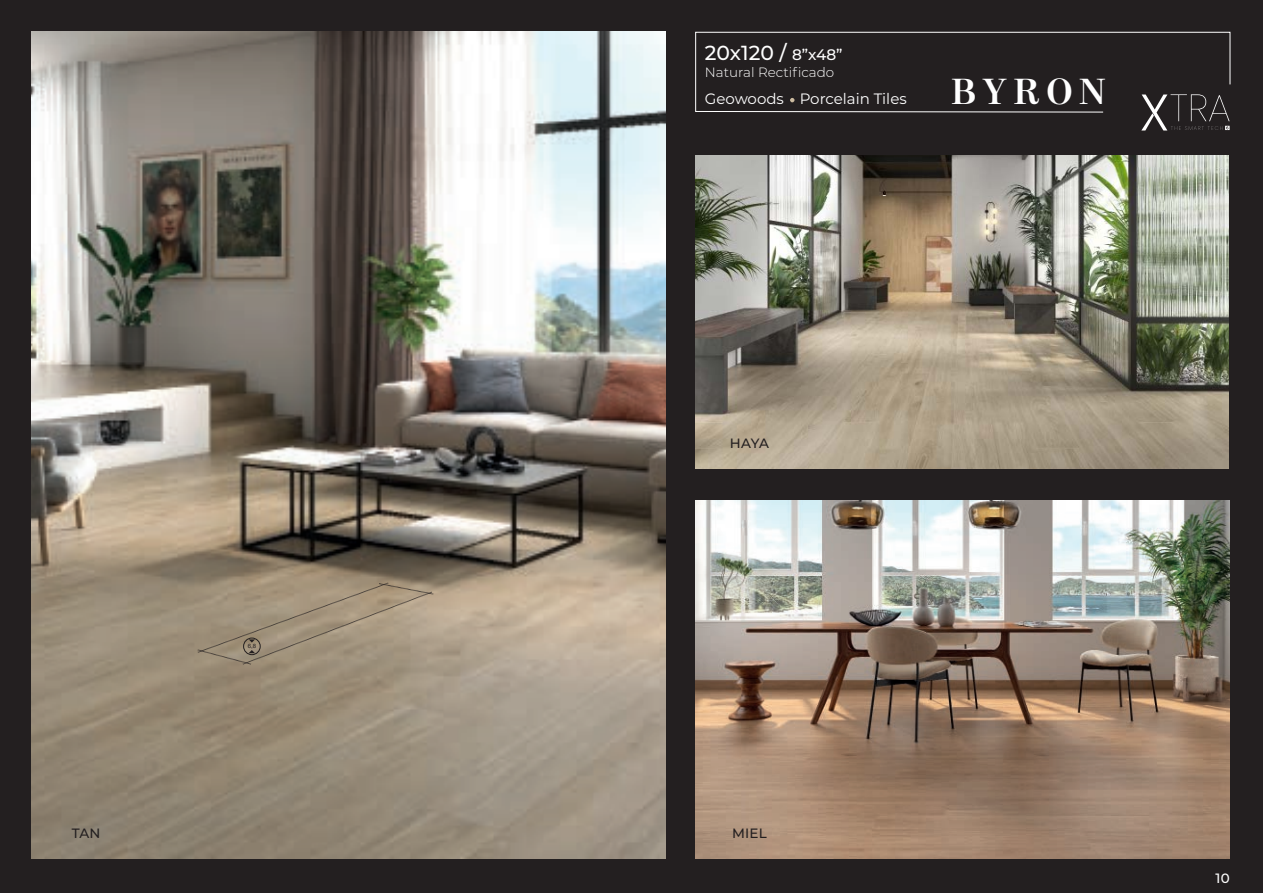
<style>
.page{position:relative;width:1263px;height:893px;background:#231f20}
.page>*{position:absolute;margin:0;border:0;box-sizing:border-box;transform-origin:0 0}
.t1{font:700 36px "Moderno FB";letter-spacing:.2em;color:#fff}
.t2{font:500 20.4px "Montserrat";letter-spacing:-.005em;color:#fff}
.t3{font:15px "Montserrat";color:#fff}
.t4{font:300 13.5px "Montserrat";color:#fff}
.Nombres_colores{font:500 13.5px "Montserrat";letter-spacing:.02em;color:#231f20}
.t5{font:500 13.5px "Montserrat";color:#fff}
.t6{font:6px "Helvetica Neue";color:#231f20}
.s1{font-size:15.3px}
</style>
<div class="page">
<svg style="left:695px;top:32px;width:535px;height:99px"></svg>
<img style="left:32px;top:32px;width:634px;height:827px">
<img style="left:695px;top:155px;width:534px;height:314px">
<img style="left:695px;top:500px;width:534px;height:359px">
<svg style="left:198px;top:583px;width:235px;height:81px;background:#a2937c"></svg>
<p class="Nombres_colores" style="left:72px;top:824px;width:30px">TAN</p>
<p class="t6" style="left:248px;top:642px;width:10px">6,8</p>
<p class="t2" style="left:705px;top:39px;width:139px">20x120 / <span class="s1">8”x48”</span></p>
<p class="t3" style="left:705px;top:88px;width:203px">Geowoods Porcelain Tiles</p>
<p class="t4" style="left:705px;top:63px;width:131px">Natural Rectificado</p>
<p class="t1" style="left:952px;top:71px;width:155px">BYRON</p>
<p class="Nombres_colores" style="left:730px;top:434px;width:41px">HAYA</p>
<p class="Nombres_colores" style="left:732px;top:824px;width:36px">MIEL</p>
<p class="t5" style="left:1215px;top:868px;width:16px">10</p>
</div>
